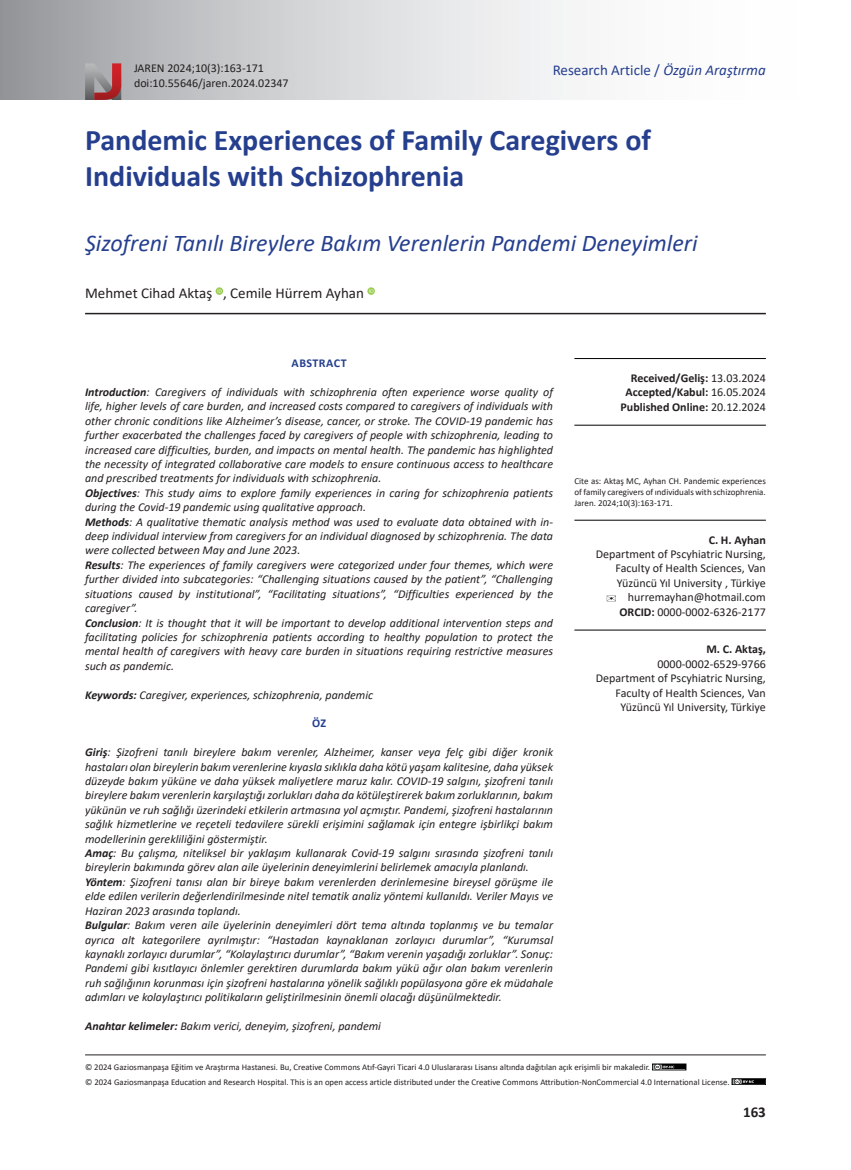
<style>
.page{position:relative;width:851px;height:1170px;background:#fff}
.page>*{position:absolute;margin:0;border:0;box-sizing:border-box;transform-origin:0 0}
.Makale_Başlık_1{font:700 30px/36px "Calibri";color:#253f8e}
.Makale_Başlık_2{font:italic 24px "Calibri";color:#253f8e}
.Yazarlar{font:15px "Calibri";color:#231f20}
.t1{font:15px "Calibri";color:#253f8e}
.t2{font:700 15px "Calibri";color:#231f20}
.Öz{font:italic 12px/14.4px "Calibri";color:#231f20;text-align:justify}
.Title_Page_Sag_Taraf{font:12px/14.4px "Calibri";color:#231f20;text-align:right}
.Title_Page_Sag_Taraf-2{font:700 12px "Calibri";color:#231f20}
.Keywords_tek_sütun{font:italic 12px "Calibri";color:#231f20}
.Anahtar_kelimeler{font:italic 12px "Calibri";color:#231f20}
.Öz_başlık{font:700 12px "Calibri";letter-spacing:.04em;color:#253f8e}
.Title_Page_Sag_Taraf-3{font:9px/10.8px "Calibri";color:#231f20;text-align:justify}
.t3{font:8.7px/14.7px "Calibri";color:#231f20}
.s1{font-style:italic}
.s2{font-weight:700}
.s3{font-weight:400}
</style>
<div class="page">
<svg style="left:1px;top:0;width:571px;height:100px"></svg>
<hr style="left:0;top:0;width:1px;height:100px;background:#909295">
<svg style="left:85px;top:63px;width:36px;height:37px"></svg>
<hr style="left:85px;top:1054px;width:680px;height:1px;background:#231f20">
<div style="left:652px;top:1063px;width:34px;height:7px;border:1px solid #000001"></div>
<div style="left:653px;top:1064px;width:32px;height:5px;background:#000001"></div>
<svg style="left:653px;top:1064px;width:21px;height:5px"></svg>
<div style="left:731px;top:1078px;width:34px;height:6px;border:1px solid #000001"></div>
<hr style="left:732px;top:1079px;width:33px;height:4px;background:#000001">
<svg style="left:732px;top:1079px;width:21px;height:4px"></svg>
<hr style="left:85px;top:313px;width:680px;height:1px;background:#231f20">
<svg style="left:215px;top:287px;width:8px;height:8px"></svg>
<svg style="left:217px;top:289px;width:5px;height:4px"></svg>
<svg style="left:367px;top:287px;width:8px;height:8px"></svg>
<svg style="left:369px;top:289px;width:4px;height:4px"></svg>
<hr style="left:574px;top:358px;width:191px;height:1px;background:#000">
<hr style="left:574px;top:425px;width:191px;height:1px;background:#000">
<hr style="left:574px;top:520px;width:191px;height:1px;background:#000">
<hr style="left:574px;top:629px;width:191px;height:1px;background:#000">
<svg style="left:606px;top:595px;width:10px;height:6px"></svg>
<p class="Title_Page_Sag_Taraf" style="left:134px;top:61px;width:156px;text-align:left">JAREN 2024;10(3):163-171 doi:10.55646/jaren.2024.02347</p>
<p class="t1" style="left:552px;top:59px;width:214px">Research Article / <span class="s1">Özgün Araştırma</span></p>
<p class="Makale_Başlık_1" style="left:85px;top:122px;width:567px">Pandemic Experiences of Family Caregivers of<br>Individuals with Schizophrenia</p>
<p class="Makale_Başlık_2" style="left:85px;top:226px;width:614px">Şizofreni Tanılı Bireylere Bakım Verenlerin Pandemi Deneyimleri</p>
<p class="Yazarlar" style="left:85px;top:282px;width:280px">Mehmet Cihad Aktaş , Cemile Hürrem Ayhan</p>
<p class="Öz_başlık" style="left:291px;top:354px;width:57px">ABSTRACT</p>
<p class="Öz" style="left:85px;top:384px;width:469px"><span class="s2">Introduction</span>: Caregivers of individuals with schizophrenia often experience worse quality of life, higher levels of care burden, and increased costs compared to caregivers of individuals with other chronic conditions like Alzheimer’s disease, cancer, or stroke. The COVID-19 pandemic has further exacerbated the challenges faced by caregivers of people with schizophrenia, leading to increased care difficulties, burden, and impacts on mental health. The pandemic has highlighted the necessity of integrated collaborative care models to ensure continuous access to healthcare and prescribed treatments for individuals with schizophrenia.</p>
<p class="Öz" style="left:85px;top:485px;width:469px"><span class="s2">Objectives</span>: This study aims to explore family experiences in caring for schizophrenia patients during the Covid-19 pandemic using qualitative approach.</p>
<p class="Öz" style="left:85px;top:514px;width:469px"><span class="s2">Methods</span>: A qualitative thematic analysis method was used to evaluate data obtained with in&shy;deep individual interview from caregivers for an individual diagnosed by schizophrenia. The data were collected between May and June 2023.</p>
<p class="Öz" style="left:85px;top:557px;width:469px"><span class="s2">Results</span>: The experiences of family caregivers were categorized under four themes, which were further divided into subcategories: “Challenging situations caused by the patient”, “Challenging situations caused by institutional”, “Facilitating situations”, “Difficulties experienced by the caregiver”.</p>
<p class="Öz" style="left:85px;top:614px;width:469px"><span class="s2">Conclusion</span>: It is thought that it will be important to develop additional intervention steps and facilitating policies for schizophrenia patients according to healthy population to protect the mental health of caregivers with heavy care burden in situations requiring restrictive measures such as pandemic.</p>
<p class="Anahtar_kelimeler" style="left:85px;top:686px;width:289px"><span class="s2">Keywords:</span> Caregiver, experiences, schizophrenia, pandemic</p>
<p class="Öz_başlık" style="left:312px;top:714px;width:16px">ÖZ</p>
<p class="Öz" style="left:85px;top:744px;width:469px"><span class="s2">Giriş</span>: Şizofreni tanılı bireylere bakım verenler, Alzheimer, kanser veya felç gibi diğer kronik hastaları olan bireylerin bakım verenlerine kıyasla sıklıkla daha kötü yaşam kalitesine, daha yüksek düzeyde bakım yüküne ve daha yüksek maliyetlere maruz kalır. COVID-19 salgını, şizofreni tanılı bireylere bakım verenlerin karşılaştığı zorlukları daha da kötüleştirerek bakım zorluklarının, bakım yükünün ve ruh sağlığı üzerindeki etkilerin artmasına yol açmıştır. Pandemi, şizofreni hastalarının sağlık hizmetlerine ve reçeteli tedavilere sürekli erişimini sağlamak için entegre işbirlikçi bakım modellerinin gerekliliğini göstermiştir.</p>
<p class="Öz" style="left:85px;top:845px;width:469px"><span class="s2">Amaç</span>: Bu çalışma, niteliksel bir yaklaşım kullanarak Covid-19 salgını sırasında şizofreni tanılı bireylerin bakımında görev alan aile üyelerinin deneyimlerini belirlemek amacıyla planlandı.</p>
<p class="Öz" style="left:85px;top:874px;width:469px"><span class="s2">Yöntem</span>: Şizofreni tanısı alan bir bireye bakım verenlerden derinlemesine bireysel görüşme ile elde edilen verilerin değerlendirilmesinde nitel tematik analiz yöntemi kullanıldı. Veriler Mayıs ve Haziran 2023 arasında toplandı.</p>
<p class="Öz" style="left:85px;top:917px;width:469px"><span class="s2">Bulgular</span>: Bakım veren aile üyelerinin deneyimleri dört tema altında toplanmış ve bu temalar ayrıca alt kategorilere ayrılmıştır: “Hastadan kaynaklanan zorlayıcı durumlar”, “Kurumsal kaynaklı zorlayıcı durumlar”, “Kolaylaştırıcı durumlar”, “Bakım verenin yaşadığı zorluklar”. Sonuç:<br>Pandemi gibi kısıtlayıcı önlemler gerektiren durumlarda bakım yükü ağır olan bakım verenlerin ruh sağlığının korunması için şizofreni hastalarına yönelik sağlıklı popülasyona göre ek müdahale adımları ve kolaylaştırıcı politikaların geliştirilmesinin önemli olacağı düşünülmektedir.</p>
<p class="Keywords_tek_sütun" style="left:85px;top:1017px;width:297px"><span class="s2">Anahtar kelimeler:</span> Bakım verici, deneyim, şizofreni, pandemi</p>
<p class="Title_Page_Sag_Taraf-2" style="left:630px;top:369px;width:136px">Received/Geliş: <span class="s3">13.03.2024</span></p>
<p class="Title_Page_Sag_Taraf-2" style="left:625px;top:384px;width:142px">Accepted/Kabul: <span class="s3">16.05.2024</span></p>
<p class="Title_Page_Sag_Taraf-2" style="left:620px;top:398px;width:147px">Published Online: <span class="s3">20.12.2024</span></p>
<p class="Title_Page_Sag_Taraf-3" style="left:574px;top:475px;width:193px">Cite as: Aktaş MC, Ayhan CH. Pandemic experiences of family caregivers of ındividuals with schizophrenia.<br>Jaren. 2024;10(3):163-171.</p>
<p class="Title_Page_Sag_Taraf-2" style="left:708px;top:531px;width:59px">C. H. Ayhan</p>
<p class="Title_Page_Sag_Taraf" style="left:615px;top:546px;width:152px;text-align:justify;text-indent:-20px">Department of Pscyhiatric Nursing, Faculty of Health Sciences, Van Yüzüncü Yıl University , Türkiye</p>
<p class="Title_Page_Sag_Taraf" style="left:628px;top:589px;width:139px">hurremayhan@hotmail.com</p>
<p class="Title_Page_Sag_Taraf" style="left:619px;top:604px;width:148px"><span class="s2">ORCID:</span> 0000-0002-6326-2177</p>
<p class="Title_Page_Sag_Taraf" style="left:657px;top:642px;width:110px"><span class="s2">M. C. Aktaş,<br></span>0000-0002-6529-9766</p>
<p class="Title_Page_Sag_Taraf" style="left:595px;top:670px;width:172px">Department of Pscyhiatric Nursing,<br>Faculty of Health Sciences, Van<br>Yüzüncü Yıl University, Türkiye</p>
<p class="t3" style="left:85px;top:1059px;width:646px">© 2024 Gaziosmanpaşa Eğitim ve Araştırma Hastanesi. Bu, Creative Commons Atıf-Gayri Ticari 4.0 Uluslararası Lisansı altında dağıtılan açık erişimli bir makaledir.<br>© 2024 Gaziosmanpaşa Education and Research Hospital. This is an open access article distributed under the Creative Commons Attribution-NonCommercial 4.0 International License.</p>
<p class="t2" style="left:743px;top:1101px;width:24px">163</p>
</div>
